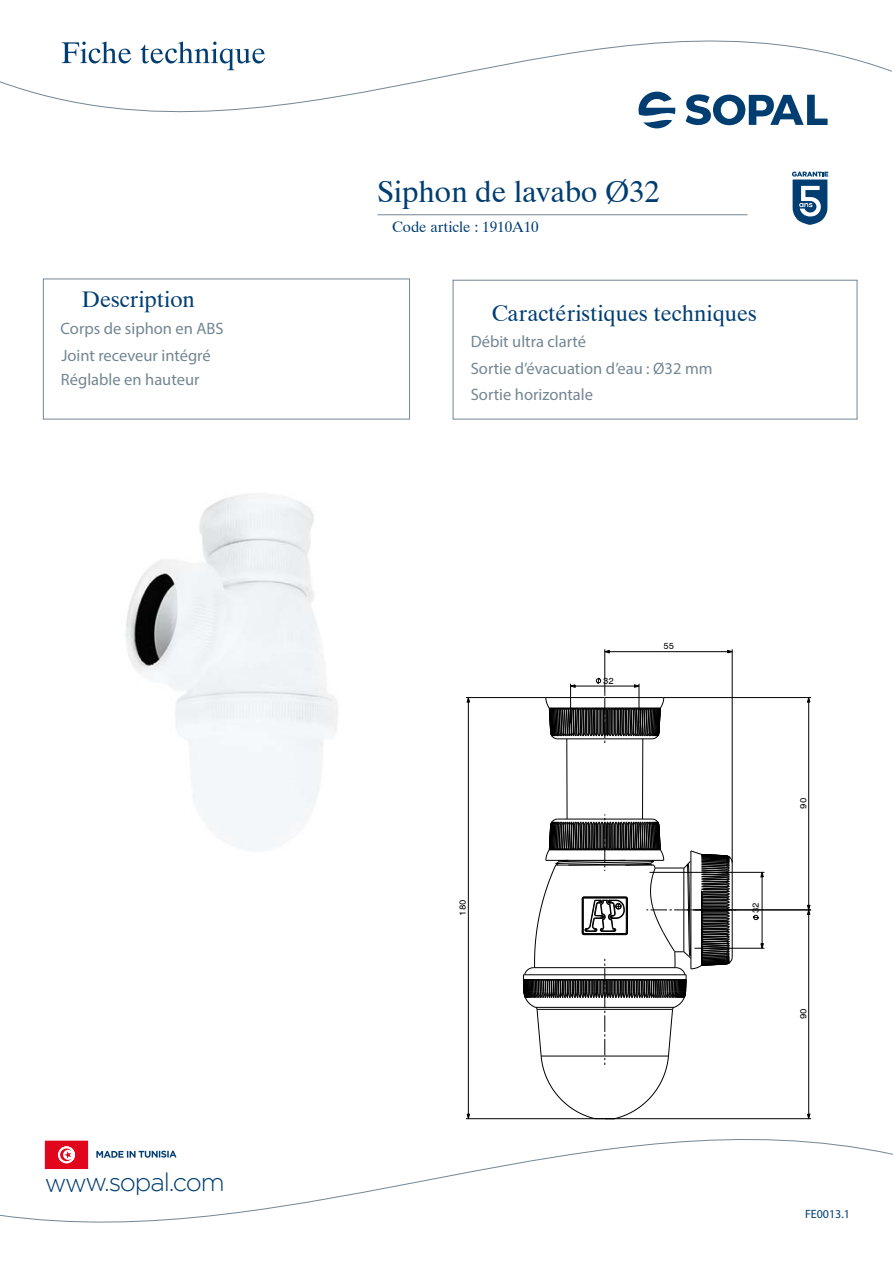
<style>
.page{position:relative;width:893px;height:1263px;background:#fff}
.page>*{position:absolute;margin:0;border:0;box-sizing:border-box;transform-origin:0 0}
.t1{font:30px "Dutch 801 BT";color:#003d71}
.t2{font:300 25.2px "Gotham";letter-spacing:-.055em;color:#003d71}
.t3{font:22.5px "Dutch 801 BT";color:#003d71}
.t4{font:16.5px/26.4px "Myriad Pro";color:#748693}
.t5{font:15px "Dutch 801 BT";color:#003d71}
.t6{font:12px "Myriad Pro";color:#003d71}
.t7{font:9px "Monospace 821 BT";color:#000}
</style>
<div class="page">
<div style="left:453px;top:280px;width:404px;height:139px;border:1px solid #748693"></div>
<hr style="left:377px;top:214px;width:370px;height:1px;background:#758692">
<svg style="left:0;top:1090px;width:893px;height:133px"></svg>
<svg style="left:0;top:40px;width:892px;height:137px"></svg>
<svg style="left:792px;top:172px;width:36px;height:53px"></svg>
<hr style="left:466px;top:1118px;width:129px;height:1px;background:#000">
<hr style="left:466px;top:697px;width:80px;height:1px;background:#000">
<hr style="left:694px;top:948px;width:70px;height:1px;background:#000">
<hr style="left:649px;top:872px;width:115px;height:1px;background:#000">
<hr style="left:664px;top:697px;width:147px;height:1px;background:#000">
<hr style="left:604px;top:649px;width:1px;height:44px;background:#000">
<hr style="left:732px;top:649px;width:1px;height:214px;background:#000">
<hr style="left:605px;top:1118px;width:206px;height:1px;background:#000">
<hr style="left:695px;top:909px;width:116px;height:1px;background:#000">
<hr style="left:642px;top:739px;width:1px;height:80px;background:#000">
<hr style="left:566px;top:739px;width:1px;height:80px;background:#000">
<svg style="left:467px;top:1113px;width:3px;height:7px"></svg>
<svg style="left:467px;top:697px;width:3px;height:5px"></svg>
<hr style="left:468px;top:702px;width:1px;height:412px;background:#000">
<svg style="left:760px;top:943px;width:4px;height:6px"></svg>
<svg style="left:760px;top:871px;width:4px;height:6px"></svg>
<hr style="left:762px;top:877px;width:1px;height:67px;background:#000">
<svg style="left:545px;top:677px;width:119px;height:66px"></svg>
<svg style="left:752px;top:915px;width:7px;height:5px"></svg>
<hr style="left:575px;top:686px;width:59px;height:1px;background:#000">
<svg style="left:807px;top:697px;width:3px;height:5px"></svg>
<hr style="left:808px;top:702px;width:1px;height:203px;background:#000">
<svg style="left:604px;top:650px;width:6px;height:3px"></svg>
<svg style="left:727px;top:650px;width:6px;height:3px"></svg>
<hr style="left:609px;top:651px;width:119px;height:1px;background:#000">
<svg style="left:807px;top:905px;width:3px;height:10px"></svg>
<svg style="left:807px;top:1113px;width:3px;height:7px"></svg>
<hr style="left:808px;top:914px;width:1px;height:200px;background:#000">
<svg style="left:523px;top:814px;width:213px;height:305px"></svg>
<img style="left:125px;top:494px;width:213px;height:357px">
<h3 class="t3" style="left:82px;top:285px;width:114px">Description</h3>
<p class="t4" style="left:61px;top:315px;width:165px">Corps de siphon en ABS</p>
<p class="t4" style="left:61px;top:341px;width:151px">Joint receveur intégré</p>
<p class="t4" style="left:61px;top:366px;width:140px">Réglable en hauteur</p>
<h2 class="t2" style="left:45px;top:1168px;width:181px">www.sopal.com</h2>
<h1 class="t1" style="left:377px;top:173px;width:283px">Siphon de lavabo Ø32</h1>
<p class="t5" style="left:392px;top:217px;width:148px">Code article : 1910A10</p>
<h3 class="t3" style="left:492px;top:299px;width:267px">Caractéristiques techniques</h3>
<p class="t4" style="left:471px;top:328px;width:243px">Débit ultra clarté<br>Sortie d’évacuation d’eau : Ø32 mm<br>Sortie horizontale</p>
<p class="t7" style="left:457px;top:916px;width:18px;rotate:-90deg">180</p>
<p class="t7" style="left:603px;top:675px;width:12px">32</p>
<p class="t7" style="left:663px;top:641px;width:12px">55</p>
<p class="t7" style="left:750px;top:913px;width:12px;rotate:-90deg">32</p>
<p class="t7" style="left:798px;top:809px;width:12px;rotate:-90deg">90</p>
<p class="t7" style="left:798px;top:1019px;width:12px;rotate:-90deg">90</p>
<p class="t6" style="left:805px;top:1206px;width:47px">FE0013.1</p>
</div>
